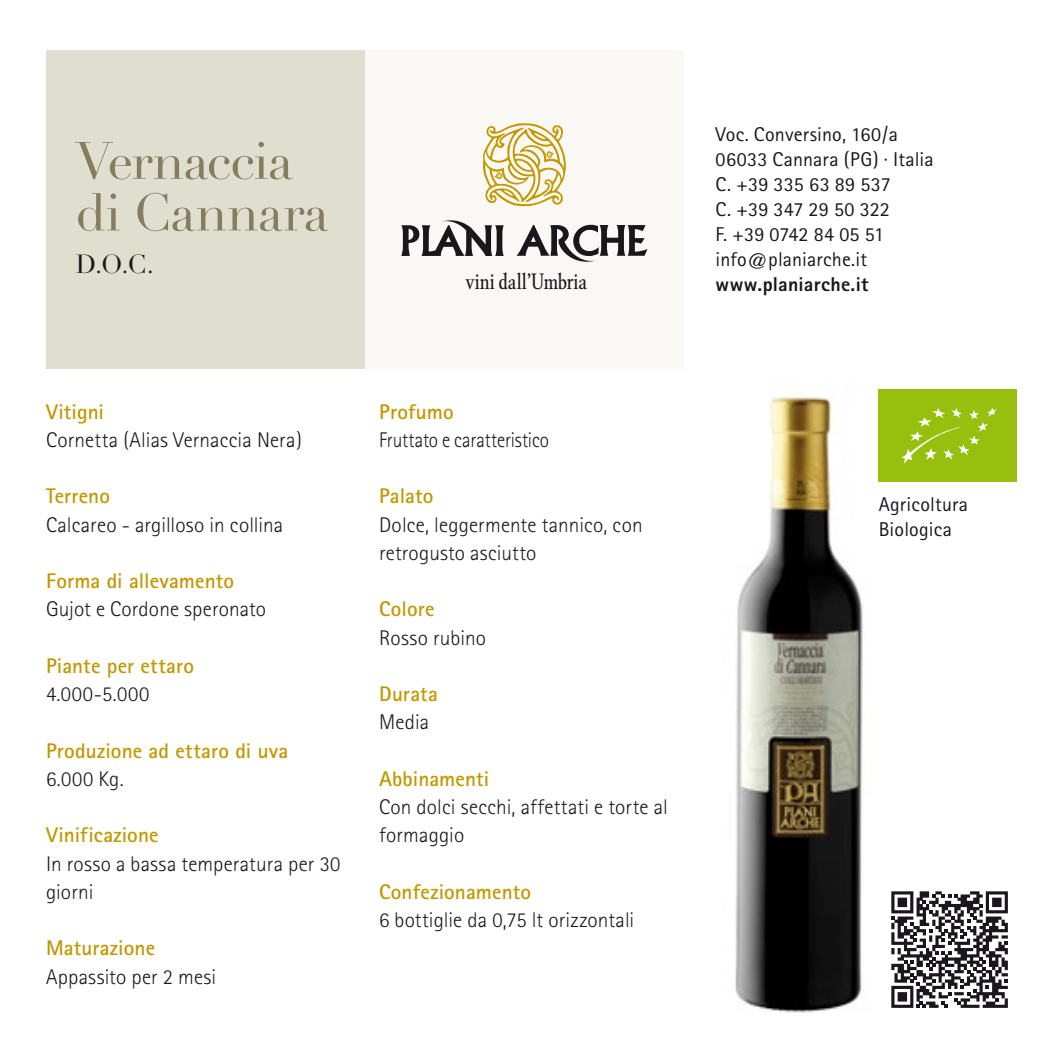
<style>
.page{position:relative;width:1063px;height:1063px;background:#fff}
.page>*{position:absolute;margin:0;border:0;box-sizing:border-box;transform-origin:0 0}
.t1{font:51.75px/51.8px "Didot LH";letter-spacing:-.015em;color:#847e60}
.t2{font:25.75px "Didot LH";color:#1a171c}
.t3{font:condensed 22px "Garamond BE";color:#1a171c}
.t4{font:300 21.25px/28.2px "Rotis Sans Serif";letter-spacing:.005em;color:#1a171c}
.t5{font:700 21.25px "Rotis Sans Serif";letter-spacing:.005em;color:#c29800}
.t6{font:300 21.25px "Rotis Sans Serif";letter-spacing:.005em;color:#1a171c;scale:.9 1}
.t7{font:20px/25px "Rotis Sans Serif";letter-spacing:.01em;color:#1a171c}
.t8{font:800 20px "Rotis Sans Serif";letter-spacing:.01em;color:#1a171c}
</style>
<div class="page">
<div style="left:46px;top:50px;width:319px;height:319px;background:#e0dfcf"></div>
<div style="left:365px;top:50px;width:319px;height:319px;background:#f9f8f4"></div>
<svg style="left:483px;top:123px;width:83px;height:83px"></svg>
<svg style="left:516px;top:225px;width:131px;height:37px"></svg>
<svg style="left:401px;top:220px;width:103px;height:36px"></svg>
<img style="left:735px;top:389px;width:156px;height:624px">
<div style="left:879px;top:390px;width:138px;height:92px;background:#97bf0d"></div>
<svg style="left:902px;top:408px;width:95px;height:56px"></svg>
<div style="left:879px;top:879px;width:141px;height:141px;background:#fff"></div>
<svg style="left:891px;top:891px;width:117px;height:117px"></svg>
<h1 class="t1" style="left:75px;top:136px;width:255px">Vernaccia di Cannara</h1>
<p class="t2" style="left:75px;top:249px;width:80px">D.O.C.</p>
<p class="t3" style="left:466px;top:270px;width:123px">vini dall’Umbria</p>
<p class="t5" style="left:46px;top:398px;width:60px">Vitigni</p>
<p class="t4" style="left:46px;top:426px;width:257px">Cornetta (Alias Vernaccia Nera)</p>
<p class="t5" style="left:46px;top:483px;width:66px">Terreno</p>
<p class="t4" style="left:46px;top:510px;width:239px">Calcareo - argilloso in collina</p>
<p class="t5" style="left:46px;top:567px;width:189px">Forma di allevamento</p>
<p class="t4" style="left:46px;top:595px;width:222px">Gujot e Cordone speronato</p>
<p class="t5" style="left:46px;top:652px;width:150px">Piante per ettaro</p>
<p class="t4" style="left:46px;top:680px;width:105px">4.000-5.000</p>
<p class="t5" style="left:46px;top:737px;width:244px">Produzione ad ettaro di uva</p>
<p class="t4" style="left:46px;top:765px;width:79px">6.000 Kg.</p>
<p class="t5" style="left:46px;top:822px;width:114px">Vinificazione</p>
<p class="t4" style="left:46px;top:849px;width:296px">In rosso a bassa temperatura per 30 giorni</p>
<p class="t5" style="left:46px;top:935px;width:111px">Maturazione</p>
<p class="t4" style="left:46px;top:962px;width:172px">Appassito per 2 mesi</p>
<p class="t5" style="left:379px;top:398px;width:76px">Profumo</p>
<p class="t6" style="left:379px;top:428px;width:190px">Fruttato e caratteristico</p>
<p class="t5" style="left:379px;top:483px;width:56px">Palato</p>
<p class="t4" style="left:379px;top:510px;width:265px">Dolce, leggermente tannico, con retrogusto asciutto</p>
<p class="t5" style="left:379px;top:596px;width:57px">Colore</p>
<p class="t4" style="left:379px;top:623px;width:108px">Rosso rubino</p>
<p class="t5" style="left:379px;top:680px;width:60px">Durata</p>
<p class="t4" style="left:379px;top:708px;width:52px">Media</p>
<p class="t5" style="left:379px;top:765px;width:112px">Abbinamenti</p>
<p class="t4" style="left:379px;top:793px;width:290px">Con dolci secchi, affettati e torte al formaggio</p>
<p class="t5" style="left:379px;top:878px;width:153px">Confezionamento</p>
<p class="t4" style="left:379px;top:906px;width:257px">6 bottiglie da 0,75 lt orizzontali</p>
<p class="t7" style="left:716px;top:121px;width:220px">Voc. Conversino, 160/a<br>06033 Cannara (PG) · Italia<br>C. +39 335 63 89 537<br>C. +39 347 29 50 322<br>F. +39 0742 84 05 51 info@planiarche.it</p>
<p class="t8" style="left:716px;top:271px;width:154px">www.planiarche.it</p>
<p class="t7" style="left:879px;top:492px;width:91px">Agricoltura<br>Biologica</p>
</div>
